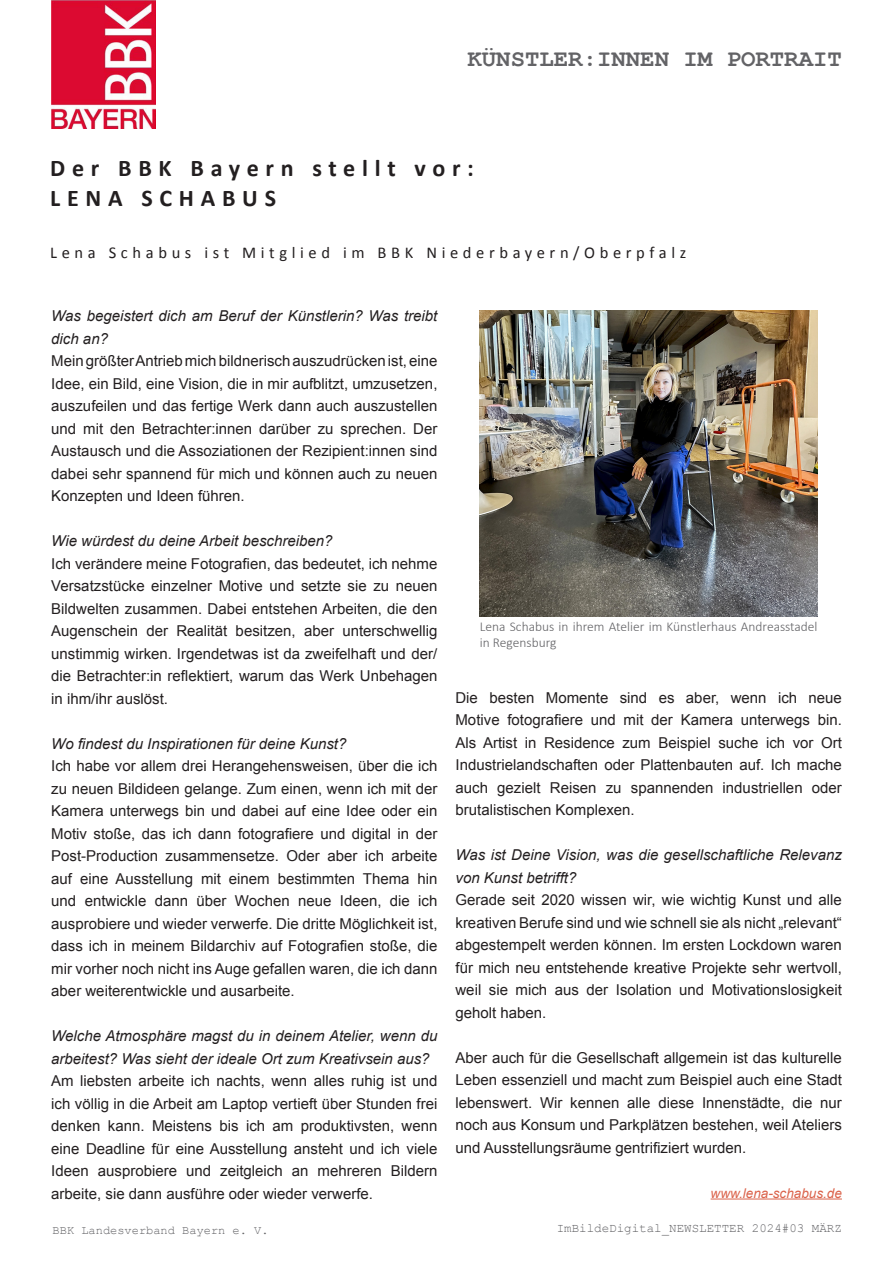
<style>
.page{position:relative;width:893px;height:1263px;background:#fff}
.page>*{position:absolute;margin:0;border:0;box-sizing:border-box;transform-origin:0 0}
.t1{font:700 24px/30px "Calibri";letter-spacing:.28em;color:#231f20}
.t2{font:700 24px "Courier New";color:#636366}
.t3{font:16.5px "Calibri";letter-spacing:.28em;color:#231f20}
.t4{font:15px/22.5px "Arial";color:#231f20;text-align:justify}
.t5{font:italic 15px/22.5px "Arial";color:#231f20}
.t6{font:300 13.5px/16.2px "Calibri";color:#636366}
.t7{font:italic 13.5px "Arial";color:#db634b}
.t8{font:12.45px "Courier New";color:#636366}
.t9{font:12px "Courier New";color:#636366}
</style>
<div class="page">
<hr style="left:711px;top:1198px;width:131px;height:1px;background:#db634b">
<img style="left:51px;top:0;width:104px;height:128px">
<img style="left:480px;top:310px;width:338px;height:307px">
<h1 class="t2" style="left:467px;top:44px;width:376px">KÜNSTLER:INNEN IM PORTRAIT</h1>
<h1 class="t1" style="left:50px;top:152px;width:425px">Der BBK Bayern stellt vor:<br>LENA SCHABUS</h1>
<p class="t3" style="left:50px;top:243px;width:637px">Lena Schabus ist Mitglied im BBK Niederbayern/Oberpfalz</p>
<p class="t5" style="left:51px;top:305px;width:388px">Was begeistert dich am Beruf der Künstlerin? Was treibt dich an?</p>
<p class="t4" style="left:51px;top:350px;width:388px">Mein größter Antrieb mich bildnerisch auszudrücken ist, eine Idee, ein Bild, eine Vision, die in mir aufblitzt, umzusetzen, auszufeilen und das fertige Werk dann auch auszustellen und mit den Betrachter:innen darüber zu sprechen. Der Austausch und die Assoziationen der Rezipient:innen sind dabei sehr spannend für mich und können auch zu neuen Konzepten und Ideen führen.</p>
<p class="t5" style="left:51px;top:530px;width:283px">Wie würdest du deine Arbeit beschreiben?</p>
<p class="t4" style="left:51px;top:552px;width:388px">Ich verändere meine Fotografien, das bedeutet, ich nehme Versatzstücke einzelner Motive und setzte sie zu neuen Bildwelten zusammen. Dabei entstehen Arbeiten, die den Augenschein der Realität besitzen, aber unterschwellig unstimmig wirken. Irgendetwas ist da zweifelhaft und der/ die Betrachter:in reflektiert, warum das Werk Unbehagen in ihm/ihr auslöst.</p>
<p class="t5" style="left:51px;top:733px;width:297px">Wo findest du Inspirationen für deine Kunst?</p>
<p class="t4" style="left:51px;top:755px;width:388px">Ich habe vor allem drei Herangehensweisen, über die ich zu neuen Bildideen gelange. Zum einen, wenn ich mit der Kamera unterwegs bin und dabei auf eine Idee oder ein Motiv stoße, das ich dann fotografiere und digital in der Post-Production zusammensetze. Oder aber ich arbeite auf eine Ausstellung mit einem bestimmten Thema hin und entwickle dann über Wochen neue Ideen, die ich ausprobiere und wieder verwerfe. Die dritte Möglichkeit ist, dass ich in meinem Bildarchiv auf Fotografien stoße, die mir vorher noch nicht ins Auge gefallen waren, die ich dann aber weiterentwickle und ausarbeite.</p>
<p class="t5" style="left:51px;top:1025px;width:388px">Welche Atmosphäre magst du in deinem Atelier, wenn du arbeitest? Was sieht der ideale Ort zum Kreativsein aus?</p>
<p class="t4" style="left:51px;top:1070px;width:388px">Am liebsten arbeite ich nachts, wenn alles ruhig ist und ich völlig in die Arbeit am Laptop vertieft über Stunden frei denken kann. Meistens bis ich am produktivsten, wenn eine Deadline für eine Ausstellung ansteht und ich viele Ideen ausprobiere und zeitgleich an mehreren Bildern arbeite, sie dann ausführe oder wieder verwerfe.</p>
<p class="t6" style="left:480px;top:618px;width:339px">Lena Schabus in ihrem Atelier im Künstlerhaus Andreasstadel in Regensburg</p>
<p class="t4" style="left:455px;top:686px;width:388px">Die besten Momente sind es aber, wenn ich neue Motive fotografiere und mit der Kamera unterwegs bin.<br>Als Artist in Residence zum Beispiel suche ich vor Ort Industrielandschaften oder Plattenbauten auf. Ich mache auch gezielt Reisen zu spannenden industriellen oder brutalistischen Komplexen.</p>
<p class="t5" style="left:455px;top:844px;width:388px">Was ist Deine Vision, was die gesellschaftliche Relevanz von Kunst betrifft?</p>
<p class="t4" style="left:455px;top:889px;width:388px">Gerade seit 2020 wissen wir, wie wichtig Kunst und alle kreativen Berufe sind und wie schnell sie als nicht „relevant“ abgestempelt werden können. Im ersten Lockdown waren für mich neu entstehende kreative Projekte sehr wertvoll, weil sie mich aus der Isolation und Motivationslosigkeit geholt haben.</p>
<p class="t4" style="left:455px;top:1046px;width:388px">Aber auch für die Gesellschaft allgemein ist das kulturelle Leben essenziell und macht zum Beispiel auch eine Stadt lebenswert. Wir kennen alle diese Innenstädte, die nur noch aus Konsum und Parkplätzen bestehen, weil Ateliers und Ausstellungsräume gentrifiziert wurden.</p>
<p class="t7" style="left:711px;top:1184px;width:133px">www.lena-schabus.de</p>
<p class="t9" style="left:53px;top:1222px;width:218px">BBK Landesverband Bayern e. V.</p>
<p class="t8" style="left:557px;top:1221px;width:287px">ImBildeDigital_NEWSLETTER 2024#03 MÄRZ</p>
</div>
